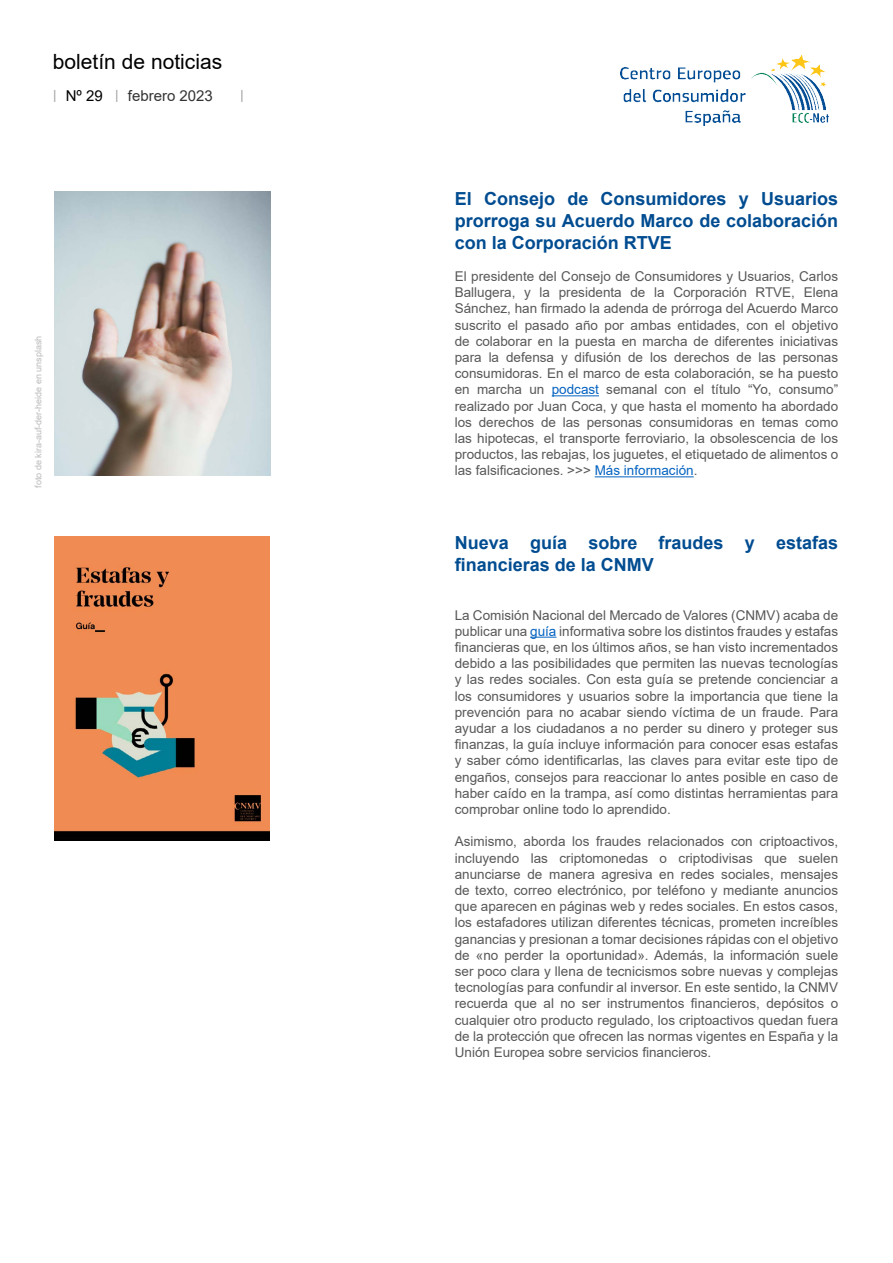
<style>
.page{position:relative;width:893px;height:1263px;background:#fff}
.page>*{position:absolute;margin:0;border:0;box-sizing:border-box;transform-origin:0 0}
.t1{font:21px "Arial";color:#000}
.t2{font:700 18px/21.6px "Arial";color:#004c91;text-align:justify}
.t3{font:15px "Arial";color:#333}
.t4{font:15px "Arial";color:#000}
.t5{font:13.5px/16.2px "Arial";color:#58585a;text-align:justify}
.t6{font:9px "Arial";color:#bababa}
.s1{color:#0563c1}
</style>
<div class="page">
<img style="left:620px;top:55px;width:208px;height:71px">
<svg style="left:54px;top:90px;width:1px;height:12px"></svg>
<svg style="left:116px;top:90px;width:1px;height:12px"></svg>
<svg style="left:241px;top:90px;width:2px;height:12px"></svg>
<hr style="left:552px;top:395px;width:47px;height:1px;background:#0563c1">
<hr style="left:595px;top:476px;width:99px;height:1px;background:#0563c1">
<img style="left:54px;top:192px;width:216px;height:283px">
<svg style="left:530px;top:637px;width:26px;height:1px"></svg>
<img style="left:54px;top:536px;width:215px;height:304px">
<h1 class="t1" style="left:53px;top:47px;width:171px">boletín de noticias</h1>
<p class="t4" style="left:66px;top:86px;width:39px">Nº 29</p>
<p class="t3" style="left:128px;top:85px;width:87px">febrero 2023</p>
<p class="t6" style="left:32px;top:488px;width:154px;rotate:-90deg">foto de kira-auf-der-heide en unsplash</p>
<h2 class="t2" style="left:455px;top:188px;width:385px">El Consejo de Consumidores y Usuarios prorroga su Acuerdo Marco de colaboración con la Corporación RTVE</h2>
<p class="t5" style="left:455px;top:268px;width:385px">El presidente del Consejo de Consumidores y Usuarios, Carlos Ballugera, y la presidenta de la Corporación RTVE, Elena Sánchez, han firmado la adenda de prórroga del Acuerdo Marco suscrito el pasado año por ambas entidades, con el objetivo de colaborar en la puesta en marcha de diferentes iniciativas para la defensa y difusión de los derechos de las personas consumidoras. En el marco de esta colaboración, se ha puesto en marcha un <span class="s1">podcast</span> semanal con el título “Yo, consumo” realizado por Juan Coca, y que hasta el momento ha abordado los derechos de las personas consumidoras en temas como las hipotecas, el transporte ferroviario, la obsolescencia de los productos, las rebajas, los juguetes, el etiquetado de alimentos o las falsificaciones. &gt;&gt;&gt; <span class="s1">Más información</span>.</p>
<h2 class="t2" style="left:455px;top:532px;width:385px">Nueva guía sobre fraudes y estafas financieras de la CNMV</h2>
<p class="t5" style="left:455px;top:607px;width:385px">La Comisión Nacional del Mercado de Valores (CNMV) acaba de publicar una <span class="s1">guía</span> informativa sobre los distintos fraudes y estafas financieras que, en los últimos años, se han visto incrementados debido a las posibilidades que permiten las nuevas tecnologías y las redes sociales. Con esta guía se pretende concienciar a los consumidores y usuarios sobre la importancia que tiene la prevención para no acabar siendo víctima de un fraude. Para ayudar a los ciudadanos a no perder su dinero y proteger sus finanzas, la guía incluye información para conocer esas estafas y saber cómo identificarlas, las claves para evitar este tipo de engaños, consejos para reaccionar lo antes posible en caso de haber caído en la trampa, así como distintas herramientas para comprobar online todo lo aprendido.</p>
<p class="t5" style="left:455px;top:833px;width:385px">Asimismo, aborda los fraudes relacionados con criptoactivos, incluyendo las criptomonedas o criptodivisas que suelen anunciarse de manera agresiva en redes sociales, mensajes de texto, correo electrónico, por teléfono y mediante anuncios que aparecen en páginas web y redes sociales. En estos casos, los estafadores utilizan diferentes técnicas, prometen increíbles ganancias y presionan a tomar decisiones rápidas con el objetivo de «no perder la oportunidad». Además, la información suele ser poco clara y llena de tecnicismos sobre nuevas y complejas tecnologías para confundir al inversor. En este sentido, la CNMV recuerda que al no ser instrumentos financieros, depósitos o cualquier otro producto regulado, los criptoactivos quedan fuera de la protección que ofrecen las normas vigentes en España y la Unión Europea sobre servicios financieros.</p>
</div>
